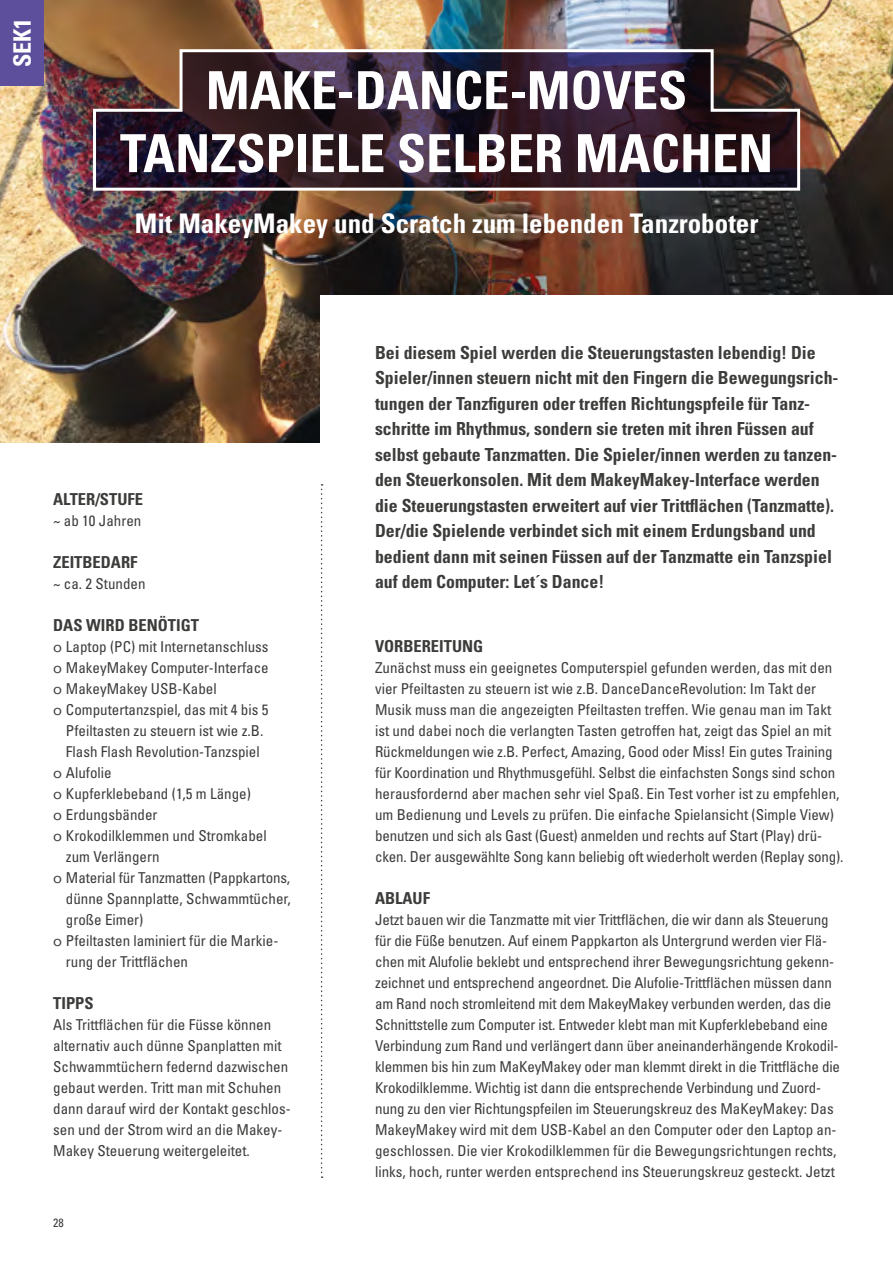
<style>
.page{position:relative;width:893px;height:1263px;background:#fff}
.page>*{position:absolute;margin:0;border:0;box-sizing:border-box;transform-origin:0 0}
.t1{font:700 condensed 52.5px/63px "Univers";color:#fff;text-align:center}
.t2{font:700 condensed 27px "Univers";color:#fff}
.t3{font:700 condensed 24px "Univers";color:#fff}
.t4{font:700 condensed 18px/25.5px "Univers";color:#3c3c3b}
.t5{font:700 condensed 16.5px "Univers";color:#3c3c3b}
.t6{font:condensed 15px/21px "Univers";color:#3c3c3b}
.t7{font:condensed 12px "Univers";color:#3c3c3b}
.s1{font-family:"Avenir";font-stretch:normal}
</style>
<div class="page">
<img style="left:0;top:0;width:893px;height:442px">
<div style="left:321px;top:295px;width:572px;height:252px;background:#fff"></div>
<svg style="left:321px;top:484px;width:2px;height:694px"></svg>
<img style="left:92px;top:48px;width:710px;height:144px">
<div style="left:0;top:0;width:43px;height:85px;background:#5e4f9c"></div>
<h3 class="t3" style="left:8px;top:67px;width:51px;rotate:-90deg">SEK1</h3>
<h1 class="t1" style="left:120px;top:59px;width:655px">MAKE-DANCE-MOVES<br>TANZSPIELE SELBER MACHEN</h1>
<h2 class="t2" style="left:135px;top:206px;width:625px">Mit MakeyMakey und Scratch zum lebenden Tanzroboter</h2>
<p class="t5" style="left:53px;top:489px;width:91px">ALTER/STUFE</p>
<p class="t6" style="left:53px;top:510px;width:90px">~ ab 10 Jahren</p>
<p class="t5" style="left:53px;top:552px;width:86px">ZEITBEDARF</p>
<p class="t6" style="left:53px;top:573px;width:94px">~ ca. 2 Stunden</p>
<p class="t5" style="left:53px;top:615px;width:147px">DAS WIRD BENÖTIGT</p>
<p class="t6" style="left:53px;top:636px;width:217px"><span class="s1">o</span> Laptop (PC) mit Internetanschluss</p>
<p class="t6" style="left:53px;top:657px;width:217px"><span class="s1">o</span> MakeyMakey Computer-Interface</p>
<p class="t6" style="left:53px;top:678px;width:165px"><span class="s1">o</span> MakeyMakey USB-Kabel</p>
<p class="t6" style="left:53px;top:699px;width:217px"><span class="s1">o</span> Computertanzspiel, das mit 4 bis 5</p>
<p class="t6" style="left:66px;top:720px;width:199px">Pfeiltasten zu steuern ist wie z.B.</p>
<p class="t6" style="left:66px;top:741px;width:195px">Flash Flash Revolution-Tanzspiel</p>
<p class="t6" style="left:53px;top:762px;width:60px"><span class="s1">o</span> Alufolie</p>
<p class="t6" style="left:53px;top:783px;width:199px"><span class="s1">o</span> Kupferklebeband (1,5 m Länge)</p>
<p class="t6" style="left:53px;top:804px;width:106px"><span class="s1">o</span> Erdungsbänder</p>
<p class="t6" style="left:53px;top:825px;width:215px"><span class="s1">o</span> Krokodilklemmen und Stromkabel</p>
<p class="t6" style="left:66px;top:846px;width:95px">zum Verlängern</p>
<p class="t6" style="left:53px;top:867px;width:238px"><span class="s1">o</span> Material für Tanzmatten (Pappkartons,</p>
<p class="t6" style="left:66px;top:888px;width:226px">dünne Spannplatte, Schwammtücher,</p>
<p class="t6" style="left:66px;top:909px;width:79px">große Eimer)</p>
<p class="t6" style="left:53px;top:930px;width:227px"><span class="s1">o</span> Pfeiltasten laminiert für die Markie-</p>
<p class="t6" style="left:66px;top:951px;width:124px">rung der Trittflächen</p>
<p class="t5" style="left:53px;top:993px;width:42px">TIPPS</p>
<p class="t6" style="left:53px;top:1014px;width:239px">Als Trittflächen für die Füsse können alternativ auch dünne Spanplatten mit Schwammtüchern federnd dazwischen gebaut werden. Tritt man mit Schuhen dann darauf wird der Kontakt geschlos&shy;sen und der Strom wird an die Makey-Makey Steuerung weitergeleitet.</p>
<p class="t7" style="left:53px;top:1215px;width:12px">28</p>
<p class="t4" style="left:375px;top:339px;width:465px">Bei diesem Spiel werden die Steuerungstasten lebendig! Die Spieler/innen steuern nicht mit den Fingern die Bewegungsrich&shy;tungen der Tanzfiguren oder treffen Richtungspfeile für Tanz&shy;schritte im Rhythmus, sondern sie treten mit ihren Füssen auf selbst gebaute Tanzmatten. Die Spieler/innen werden zu tanzen&shy;den Steuerkonsolen. Mit dem MakeyMakey-Interface werden die Steuerungstasten erweitert auf vier Trittflächen (Tanzmatte).<br>Der/die Spielende verbindet sich mit einem Erdungsband und bedient dann mit seinen Füssen auf der Tanzmatte ein Tanzspiel auf dem Computer: Let´s Dance!</p>
<p class="t5" style="left:375px;top:636px;width:110px">VORBEREITUNG</p>
<p class="t6" style="left:375px;top:657px;width:470px">Zunächst muss ein geeignetes Computerspiel gefunden werden, das mit den vier Pfeiltasten zu steuern ist wie z.B. DanceDanceRevolution: Im Takt der Musik muss man die angezeigten Pfeiltasten treffen. Wie genau man im Takt ist und dabei noch die verlangten Tasten getroffen hat, zeigt das Spiel an mit Rückmeldungen wie z.B. Perfect, Amazing, Good oder Miss! Ein gutes Training für Koordination und Rhythmusgefühl. Selbst die einfachsten Songs sind schon herausfordernd aber machen sehr viel Spaß. Ein Test vorher ist zu empfehlen, um Bedienung und Levels zu prüfen. Die einfache Spielansicht (Simple View) benutzen und sich als Gast (Guest) anmelden und rechts auf Start (Play) drü&shy;cken. Der ausgewählte Song kann beliebig oft wiederholt werden (Replay song).</p>
<p class="t5" style="left:375px;top:888px;width:56px">ABLAUF</p>
<p class="t6" style="left:375px;top:909px;width:467px">Jetzt bauen wir die Tanzmatte mit vier Trittflächen, die wir dann als Steuerung für die Füße benutzen. Auf einem Pappkarton als Untergrund werden vier Flä&shy;chen mit Alufolie beklebt und entsprechend ihrer Bewegungsrichtung gekenn&shy;zeichnet und entsprechend angeordnet. Die Alufolie-Trittflächen müssen dann am Rand noch stromleitend mit dem MakeyMakey verbunden werden, das die Schnittstelle zum Computer ist. Entweder klebt man mit Kupferklebeband eine Verbindung zum Rand und verlängert dann über aneinanderhängende Krokodil&shy;klemmen bis hin zum MaKeyMakey oder man klemmt direkt in die Trittfläche die Krokodilklemme. Wichtig ist dann die entsprechende Verbindung und Zuord&shy;nung zu den vier Richtungspfeilen im Steuerungskreuz des MaKeyMakey: Das MakeyMakey wird mit dem USB-Kabel an den Computer oder den Laptop an&shy;geschlossen. Die vier Krokodilklemmen für die Bewegungsrichtungen rechts, links, hoch, runter werden entsprechend ins Steuerungskreuz gesteckt. Jetzt</p>
</div>
